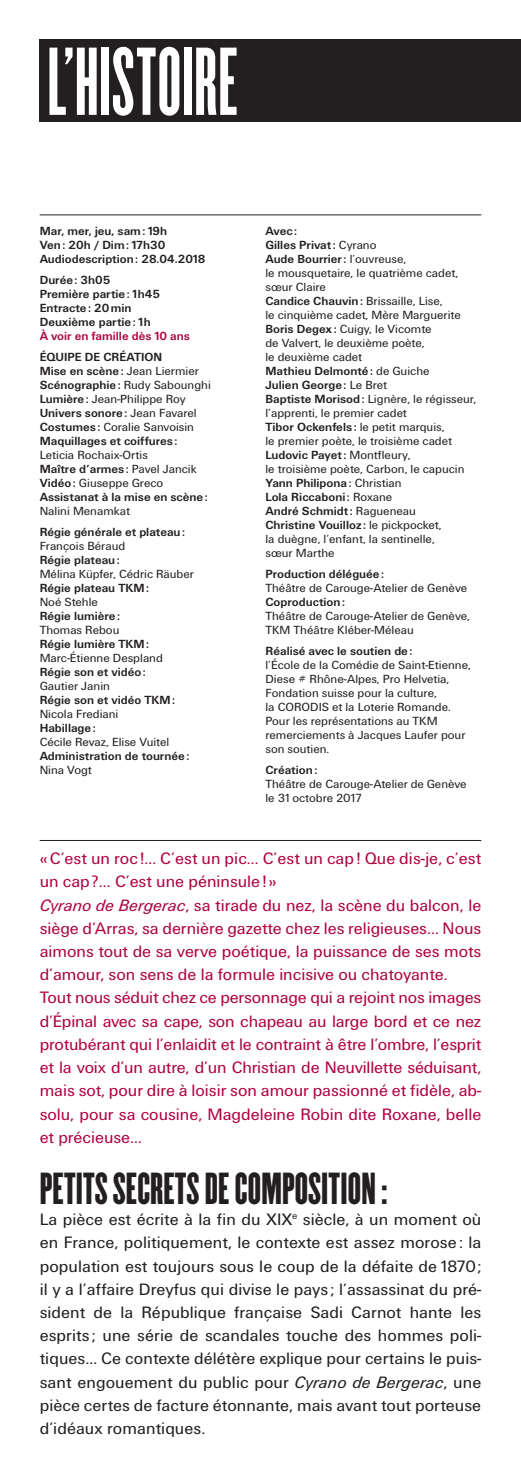
<style>
.page{position:relative;width:521px;height:1474px;background:#fff}
.page>*{position:absolute;margin:0;border:0;box-sizing:border-box;transform-origin:0 0}
.t1{font:84px "Champion HTF Bantamweight";letter-spacing:.015em;color:#fff}
.t2{font:39.2px "Champion HTF Featherweight";letter-spacing:.005em;color:#231f20}
.t3{font:17.15px/23.3px "Unitus T";color:#b00342}
.t4{font:17.15px/23.3px "Unitus T";letter-spacing:.005em;color:#231f20;text-align:justify}
.t5{font:12.25px/14px "Unitus T";color:#231f20}
.t6{font:700 12.25px/14px "Unitus T";color:#231f20}
.t7{font:700 12.25px "Unitus T";color:#b00342}
.s1{font-weight:400}
.s2{font-weight:700}
.s3{font-style:italic}
</style>
<div class="page">
<hr style="left:40px;top:214px;width:441px;height:1px;background:#231f20">
<hr style="left:40px;top:840px;width:441px;height:1px;background:#231f20">
<div style="left:40px;top:40px;width:481px;height:82px;background:#231f20"></div>
<h1 class="t1" style="left:48px;top:29px;width:191px">L’HISTOIRE</h1>
<p class="t6" style="left:40px;top:223px;width:167px">Mar, mer, jeu, sam: 19h<br>Ven: 20h / Dim: 17h30<br>Audiodescription: 28.04.2018</p>
<p class="t6" style="left:40px;top:272px;width:122px">Durée: 3h05<br>Première partie: 1h45<br>Entracte: 20min<br>Deuxième partie: 1h</p>
<p class="t7" style="left:40px;top:328px;width:152px">À voir en famille dès 10 ans</p>
<p class="t6" style="left:40px;top:349px;width:173px">ÉQUIPE DE CRÉATION<br>Mise en scène: <span class="s1">Jean Liermier<br></span>Scénographie: <span class="s1">Rudy Sabounghi<br></span>Lumière: <span class="s1">Jean-Philippe Roy<br></span>Univers sonore: <span class="s1">Jean Favarel<br></span>Costumes : <span class="s1">Coralie Sanvoisin<br></span>Maquillages et coiffures :</p>
<p class="t6" style="left:40px;top:447px;width:170px"><span class="s1">Leticia Rochaix-Ortis<br></span>Maître d’armes : <span class="s1">Pavel Jancik<br></span>Vidéo: <span class="s1">Giuseppe Greco<br></span>Assistanat à la mise en scène:</p>
<p class="t5" style="left:40px;top:503px;width:92px">Nalini Menamkat</p>
<p class="t6" style="left:40px;top:524px;width:147px">Régie générale et plateau:</p>
<p class="t5" style="left:40px;top:538px;width:87px">François Béraud</p>
<p class="t6" style="left:40px;top:552px;width:82px">Régie plateau:</p>
<p class="t5" style="left:40px;top:566px;width:156px">Mélina Küpfer, Cédric Räuber</p>
<p class="t6" style="left:40px;top:580px;width:111px">Régie plateau TKM:</p>
<p class="t5" style="left:40px;top:594px;width:60px">Noé Stehle</p>
<p class="t6" style="left:40px;top:608px;width:82px">Régie lumière:</p>
<p class="t5" style="left:40px;top:622px;width:81px">Thomas Rebou</p>
<p class="t6" style="left:40px;top:636px;width:111px">Régie lumière TKM:</p>
<p class="t5" style="left:40px;top:650px;width:125px">Marc-Étienne Despland</p>
<p class="t6" style="left:40px;top:664px;width:108px">Régie son et vidéo:</p>
<p class="t5" style="left:40px;top:678px;width:72px">Gautier Janin</p>
<p class="t6" style="left:40px;top:692px;width:137px">Régie son et vidéo TKM:</p>
<p class="t5" style="left:40px;top:706px;width:80px">Nicola Frediani</p>
<p class="t6" style="left:40px;top:720px;width:58px">Habillage:</p>
<p class="t5" style="left:40px;top:734px;width:131px">Cécile Revaz, Elise Vuitel</p>
<p class="t6" style="left:40px;top:748px;width:151px">Administration de tournée:</p>
<p class="t5" style="left:40px;top:762px;width:54px">Nina Vogt</p>
<p class="t5" style="left:265px;top:223px;width:212px"><span class="s2">Avec:<br>Gilles Privat:</span> Cyrano<br><span class="s2">Aude Bourrier:</span> l’ouvreuse,<br>le mousquetaire, le quatrième cadet, sœur Claire<br><span class="s2">Candice Chauvin:</span> Brissaille, Lise,<br>le cinquième cadet, Mère Marguerite<br><span class="s2">Boris Degex:</span> Cuigy, le Vicomte<br>de Valvert, le deuxième poète,<br>le deuxième cadet<br><span class="s2">Mathieu Delmonté:</span> de Guiche<br><span class="s2">Julien George:</span> Le Bret<br><span class="s2">Baptiste Morisod:</span> Lignère, le régisseur, l’apprenti, le premier cadet<br><span class="s2">Tibor Ockenfels :</span> le petit marquis,<br>le premier poète, le troisième cadet<br><span class="s2">Ludovic Payet:</span> Montfleury,<br>le troisième poète, Carbon, le capucin<br><span class="s2">Yann Philipona:</span> Christian<br><span class="s2">Lola Riccaboni :</span> Roxane<br><span class="s2">André Schmidt:</span> Ragueneau<br><span class="s2">Christine Vouilloz :</span> le pickpocket,<br>la duègne, l’enfant, la sentinelle,<br>sœur Marthe</p>
<p class="t6" style="left:265px;top:566px;width:120px">Production déléguée:</p>
<p class="t5" style="left:265px;top:580px;width:203px">Théâtre de Carouge-Atelier de Genève</p>
<p class="t6" style="left:265px;top:594px;width:81px">Coproduction:</p>
<p class="t5" style="left:265px;top:608px;width:206px">Théâtre de Carouge-Atelier de Genève,<br>TKM Théâtre Kléber-Méleau</p>
<p class="t6" style="left:265px;top:643px;width:149px">Réalisé avec le soutien de:</p>
<p class="t5" style="left:265px;top:657px;width:207px">l’École de la Comédie de Saint-Etienne,<br>Diese # Rhône-Alpes, Pro Helvetia,<br>Fondation suisse pour la culture,<br>la CORODIS et la Loterie Romande.<br>Pour les représentations au TKM remerciements à Jacques Laufer pour son soutien.</p>
<p class="t6" style="left:265px;top:762px;width:53px">Création:</p>
<p class="t5" style="left:265px;top:776px;width:203px">Théâtre de Carouge-Atelier de Genève le 31 octobre 2017</p>
<p class="t3" style="left:40px;top:846px;width:443px">«C’est un roc !… C’est un pic… C’est un cap! Que dis-je, c’est un cap?… C’est une péninsule! »<br><span class="s3">Cyrano de Bergerac</span>, sa tirade du nez, la scène du balcon, le siège d’Arras, sa dernière gazette chez les religieuses… Nous aimons tout de sa verve poétique, la puissance de ses mots d’amour, son sens de la formule incisive ou chatoyante.<br>Tout nous séduit chez ce personnage qui a rejoint nos images d’Épinal avec sa cape, son chapeau au large bord et ce nez protubérant qui l’enlaidit et le contraint à être l’ombre, l’esprit et la voix d’un autre, d’un Christian de Neuvillette séduisant, mais sot, pour dire à loisir son amour passionné et fidèle, ab&shy;solu, pour sa cousine, Magdeleine Robin dite Roxane, belle et précieuse…</p>
<h2 class="t2" style="left:40px;top:1163px;width:349px">PETITS SECRETS DE COMPOSITION:</h2>
<p class="t4" style="left:40px;top:1207px;width:443px">La pièce est écrite à la fin du XIX<sup>e</sup> siècle, à un moment où en France, politiquement, le contexte est assez morose : la population est toujours sous le coup de la défaite de 1870; il y a l’affaire Dreyfus qui divise le pays ; l’assassinat du pré&shy;sident de la République française Sadi Carnot hante les esprits ; une série de scandales touche des hommes poli&shy;tiques… Ce contexte délétère explique pour certains le puis&shy;sant engouement du public pour <span class="s3">Cyrano de Bergerac</span>, une pièce certes de facture étonnante, mais avant tout porteuse d’idéaux romantiques.</p>
</div>
